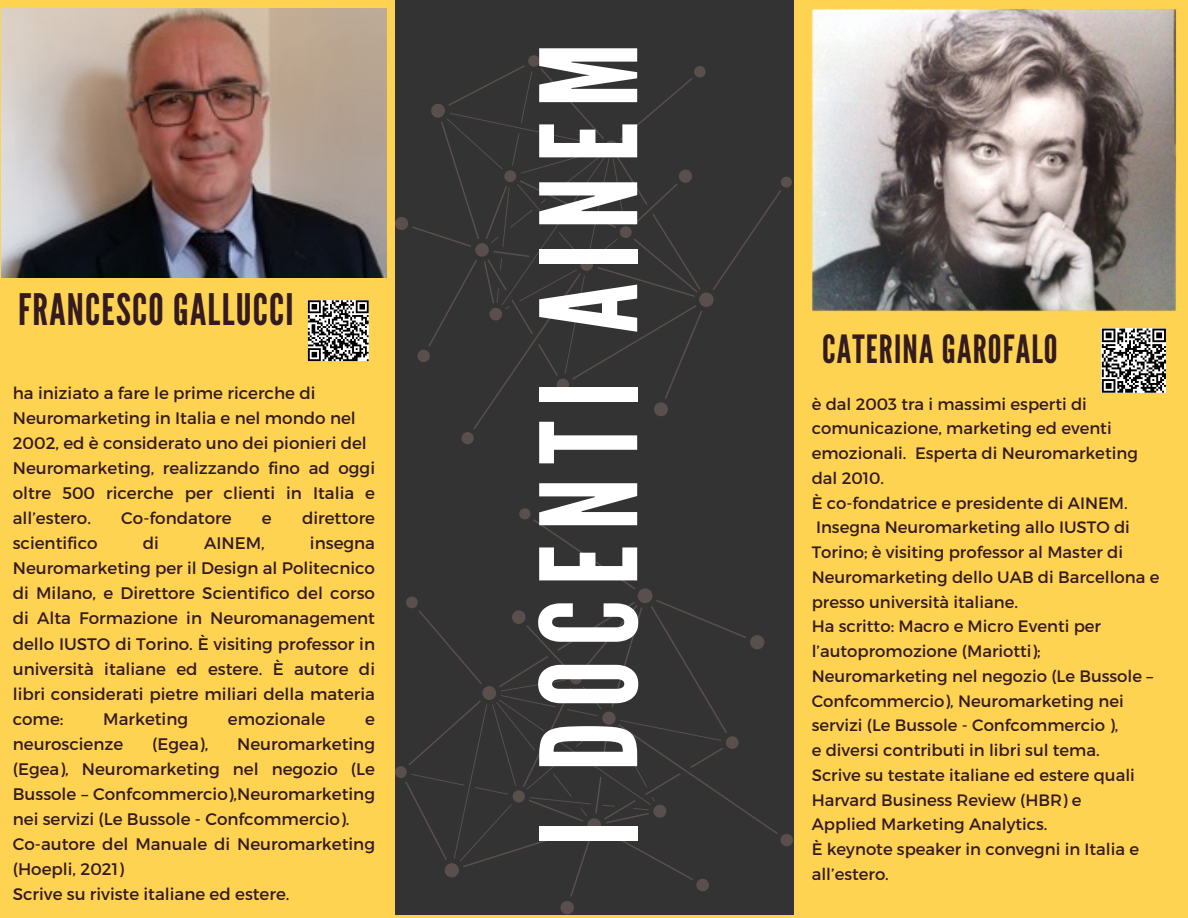
<style>
.page{position:relative;width:1188px;height:918px;background:#ffd352}
.page>*{position:absolute;margin:0;border:0;box-sizing:border-box;transform-origin:0 0}
.t1{font:133.35px "League Gothic";letter-spacing:.105em;color:#fff}
.t2{font:43.35px "League Gothic";letter-spacing:.03em;color:#331b1f}
.t3{font:38.85px "League Gothic";letter-spacing:.03em;color:#331b1f}
.t4{font:16.65px/25px "Montserrat";color:#331b1f;text-align:justify}
.t5{font:16.5px/24.8px "Montserrat";color:#331b1f}
</style>
<div class="page">
<div style="left:395px;top:0;width:398px;height:914px;background:#333"></div>
<img style="left:1px;top:9px;width:385px;height:269px">
<img style="left:812px;top:9px;width:364px;height:302px">
<svg style="left:308px;top:300px;width:61px;height:61px;background:#7e7e7e"></svg>
<svg style="left:1102px;top:329px;width:64px;height:64px;background:#7b7b7b"></svg>
<div style="left:406px;top:597px;width:12px;height:11px;background:#59504d;border-radius:50%"></div>
<div style="left:519px;top:508px;width:11px;height:11px;background:#59504d;border-radius:50%"></div>
<div style="left:395px;top:766px;width:12px;height:12px;background:#59504d;border-radius:50%"></div>
<div style="left:638px;top:588px;width:15px;height:15px;background:#59504d;border-radius:50%"></div>
<div style="left:560px;top:901px;width:14px;height:13px;background:#59504d;border-radius:50%"></div>
<div style="left:781px;top:834px;width:12px;height:12px;background:#59504d;border-radius:50%"></div>
<svg style="left:533px;top:519px;width:102px;height:70px"></svg>
<svg style="left:405px;top:600px;width:373px;height:297px"></svg>
<div style="left:694px;top:66px;width:12px;height:12px;background:#59504d;border-radius:50%"></div>
<div style="left:781px;top:177px;width:11px;height:11px;background:#59504d;border-radius:50%"></div>
<div style="left:528px;top:55px;width:12px;height:12px;background:#59504d;border-radius:50%"></div>
<div style="left:699px;top:292px;width:15px;height:15px;background:#59504d;border-radius:50%"></div>
<div style="left:395px;top:217px;width:13px;height:13px;background:#59504d;border-radius:50%"></div>
<div style="left:462px;top:432px;width:12px;height:12px;background:#59504d;border-radius:50%"></div>
<svg style="left:713px;top:190px;width:68px;height:100px"></svg>
<svg style="left:412px;top:65px;width:290px;height:365px"></svg>
<p class="t2" style="left:18px;top:284px;width:277px">FRANCESCO GALLUCCI</p>
<p class="t4" style="left:13px;top:379px;width:304px">ha iniziato a fare le prime ricerche di</p>
<p class="t4" style="left:13px;top:404px;width:345px">Neuromarketing in Italia e nel mondo nel</p>
<p class="t4" style="left:13px;top:430px;width:356px">2002, ed è considerato uno dei pionieri del</p>
<p class="t4" style="left:13px;top:455px;width:364px">Neuromarketing, realizzando fino ad oggi oltre 500 ricerche per clienti in Italia e all’estero.</p>
<p class="t4" style="left:121px;top:505px;width:112px">Co-fondatore</p>
<p class="t4" style="left:262px;top:505px;width:11px">e</p>
<p class="t4" style="left:302px;top:505px;width:75px">direttore</p>
<p class="t4" style="left:13px;top:530px;width:86px">scientifico</p>
<p class="t4" style="left:143px;top:530px;width:18px">di</p>
<p class="t4" style="left:204px;top:530px;width:62px">AINEM,</p>
<p class="t4" style="left:13px;top:530px;width:364px;text-indent:297px">insegna Neuromarketing per il Design al Politecnico di Milano, e Direttore Scientifico del corso di Alta Formazione in Neuromanagement dello IUSTO di Torino. È visiting professor in università italiane ed estere. È autore di libri considerati pietre miliari della materia come:</p>
<p class="t4" style="left:103px;top:706px;width:86px">Marketing</p>
<p class="t4" style="left:228px;top:706px;width:99px">emozionale</p>
<p class="t4" style="left:365px;top:706px;width:11px">e</p>
<p class="t4" style="left:13px;top:731px;width:112px">neuroscienze</p>
<p class="t4" style="left:152px;top:731px;width:57px">(Egea),</p>
<p class="t4" style="left:13px;top:731px;width:364px;text-indent:224px">Neuromarketing (Egea), Neuromarketing nel negozio (Le Bussole – Confcommercio),Neuromarketing nei servizi (Le Bussole - Confcommercio).</p>
<p class="t4" style="left:13px;top:831px;width:364px">Co-autore del Manuale di Neuromarketing (Hoepli, 2021)</p>
<p class="t4" style="left:13px;top:881px;width:278px">Scrive su riviste italiane ed estere.</p>
<p class="t1" style="left:513px;top:846px;width:804px;rotate:-90deg">I DOCENTI AINEM</p>
<p class="t3" style="left:822px;top:326px;width:237px">CATERINA GAROFALO</p>
<p class="t5" style="left:812px;top:391px;width:277px">è dal 2003 tra i massimi esperti di</p>
<p class="t5" style="left:812px;top:415px;width:301px">comunicazione, marketing ed eventi</p>
<p class="t5" style="left:812px;top:440px;width:328px">emozionali. Esperta di Neuromarketing dal 2010.</p>
<p class="t5" style="left:812px;top:490px;width:318px">È co-fondatrice e presidente di AINEM.</p>
<p class="t5" style="left:812px;top:514px;width:349px">Insegna Neuromarketing allo IUSTO di Torino; è visiting professor al Master di Neuromarketing dello UAB di Barcellona e presso università italiane.</p>
<p class="t5" style="left:812px;top:613px;width:291px">Ha scritto: Macro e Micro Eventi per l’autopromozione (Mariotti);</p>
<p class="t5" style="left:812px;top:663px;width:343px">Neuromarketing nel negozio (Le Bussole –<br>Confcommercio), Neuromarketing nei servizi (Le Bussole - Confcommercio ),</p>
<p class="t5" style="left:812px;top:737px;width:290px">e diversi contributi in libri sul tema.</p>
<p class="t5" style="left:812px;top:762px;width:325px">Scrive su testate italiane ed estere quali<br>Harvard Business Review (HBR) e</p>
<p class="t5" style="left:812px;top:811px;width:237px">Applied Marketing Analytics.</p>
<p class="t5" style="left:812px;top:836px;width:329px">È keynote speaker in convegni in Italia e all’estero.</p>
</div>
